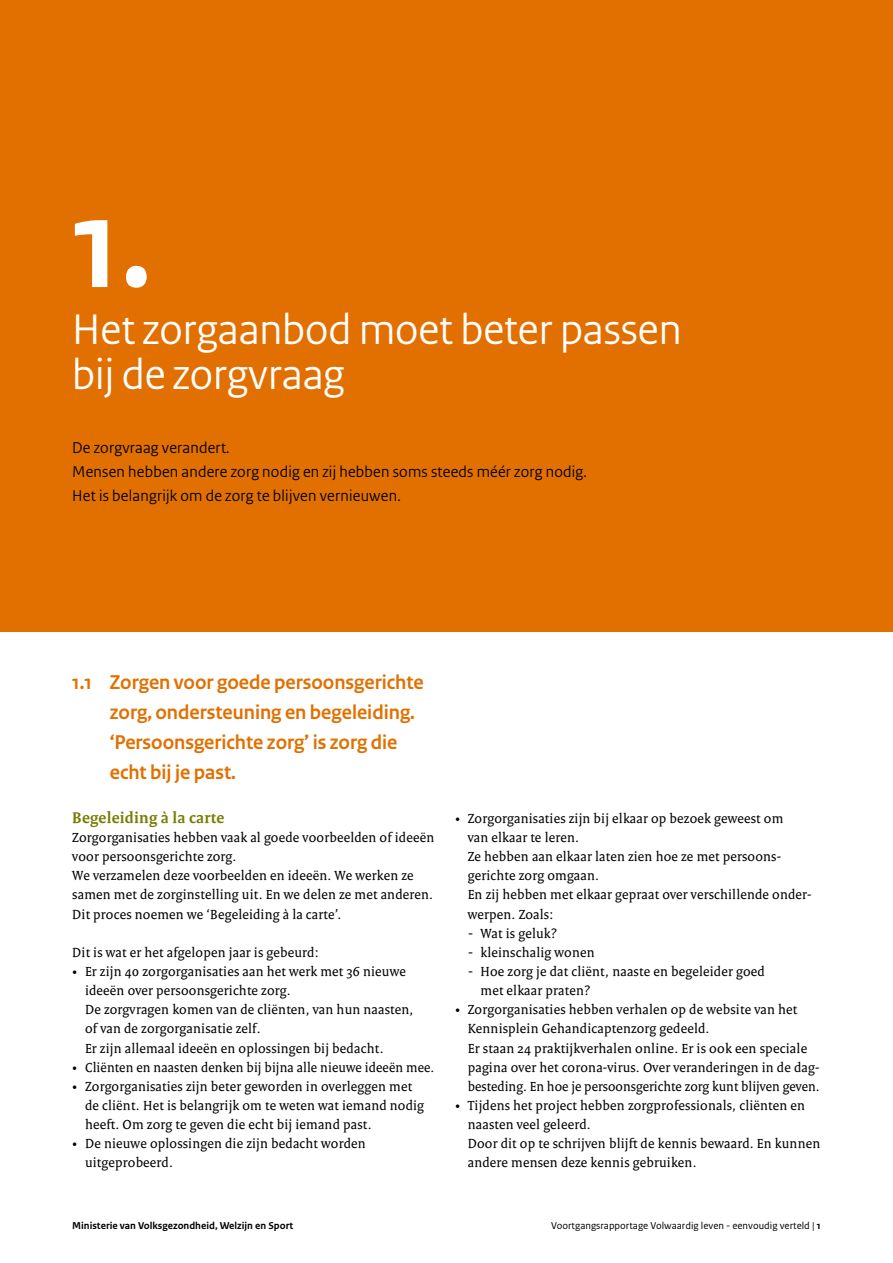
<style>
.page{position:relative;width:893px;height:1263px;background:#fff}
.page>*{position:absolute;margin:0;border:0;box-sizing:border-box;transform-origin:0 0}
.H1_-_Hoofdstuk_cijfe{font:700 135px "Rijksoverheid Sans Heading";color:#fff}
.H1_-_Hoofdstuk_kop{font:45px/45px "Rijksoverheid Sans Heading";color:#fff}
.H2_-_Tussenkop{font:700 21px/30px "Rijksoverheid Sans Heading";color:#e17000}
.P_-_Hoofdstuk_introd{font:16.5px "Rijksoverheid Sans Heading";letter-spacing:.015em;color:#000}
.H3_-_Paragraafkop{font:700 16.5px "Rijksoverheid Serif";letter-spacing:.015em;color:#777c00}
.P_-_Broodtekst{font:14.25px/19.2px "Rijksoverheid Serif";letter-spacing:.015em;color:#000}
.t1{font:10.5px "Rijksoverheid Sans Text";color:#000}
.t2{font:700 10.5px "Rijksoverheid Sans Text";color:#000}
.s1{font-family:"Rijksoverheid Sans Text"}
.s2{font-weight:700}
</style>
<div class="page">
<div style="left:0;top:0;width:893px;height:631px;background:#e17000"></div>
<h1 class="H1_-_Hoofdstuk_cijfe" style="left:72px;top:167px;width:81px">1.</h1>
<h1 class="H1_-_Hoofdstuk_kop" style="left:72px;top:308px;width:611px">Het zorgaanbod moet beter passen bij de zorgvraag</h1>
<p class="P_-_Hoofdstuk_introd" style="left:72px;top:438px;width:159px">De zorgvraag verandert.</p>
<p class="P_-_Hoofdstuk_introd" style="left:72px;top:462px;width:516px">Mensen hebben andere zorg nodig en zij hebben soms steeds méér zorg nodig.</p>
<p class="P_-_Hoofdstuk_introd" style="left:72px;top:486px;width:330px">Het is belangrijk om de zorg te blijven vernieuwen.</p>
<h2 class="H2_-_Tussenkop" style="left:110px;top:667px;width:315px;text-indent:-38px">1.1 Zorgen voor goede persoonsgerichte zorg, ondersteuning en begeleiding. ‘Persoonsgerichte zorg’ is zorg die echt bij je past.</h2>
<h3 class="H3_-_Paragraafkop" style="left:72px;top:807px;width:154px">Begeleiding à la carte</h3>
<p class="P_-_Broodtekst" style="left:72px;top:828px;width:363px">Zorgorganisaties hebben vaak al goede voorbeelden of ideeën voor persoonsgerichte zorg.</p>
<p class="P_-_Broodtekst" style="left:72px;top:866px;width:362px">We verzamelen deze voorbeelden en ideeën. We werken ze samen met de zorginstelling uit. En we delen ze met anderen.<br>Dit proces noemen we ‘Begeleiding à la carte’.</p>
<p class="P_-_Broodtekst" style="left:72px;top:942px;width:248px">Dit is wat er het afgelopen jaar is gebeurd:</p>
<p class="P_-_Broodtekst" style="left:85px;top:962px;width:330px;text-indent:-13px">• Er zijn 40 zorgorganisaties aan het werk met 36 nieuwe ideeën over persoonsgerichte zorg.<br>De zorgvragen komen van de cliënten, van hun naasten, of van de zorgorganisatie zelf.<br>Er zijn allemaal ideeën en oplossingen bij bedacht.</p>
<p class="P_-_Broodtekst" style="left:72px;top:1057px;width:364px">• Cliënten en naasten denken bij bijna alle nieuwe ideeën mee.</p>
<p class="P_-_Broodtekst" style="left:85px;top:1076px;width:341px;text-indent:-13px">• Zorgorganisaties zijn beter geworden in overleggen met de cliënt. Het is belangrijk om te weten wat iemand nodig heeft. Om zorg te geven die echt bij iemand past.</p>
<p class="P_-_Broodtekst" style="left:85px;top:1134px;width:282px;text-indent:-13px">• De nieuwe oplossingen die zijn bedacht worden uitgeprobeerd.</p>
<p class="P_-_Broodtekst" style="left:468px;top:808px;width:345px;text-indent:-13px">• Zorgorganisaties zijn bij elkaar op bezoek geweest om<br>van elkaar te leren.<br>Ze hebben aan elkaar laten zien hoe ze met persoons&shy;gerichte zorg omgaan.<br>En zij hebben met elkaar gepraat over verschillende onder&shy;werpen. Zoals:</p>
<p class="P_-_Broodtekst" style="left:468px;top:923px;width:91px"><span class="s1">-</span> Wat is geluk?</p>
<p class="P_-_Broodtekst" style="left:468px;top:942px;width:128px"><span class="s1">-</span> kleinschalig wonen</p>
<p class="P_-_Broodtekst" style="left:480px;top:962px;width:286px;text-indent:-13px"><span class="s1">-</span> Hoe zorg je dat cliënt, naaste en begeleider goed met elkaar praten?</p>
<p class="P_-_Broodtekst" style="left:468px;top:1000px;width:353px;text-indent:-13px">• Zorgorganisaties hebben verhalen op de website van het Kennisplein Gehandicaptenzorg gedeeld.<br>Er staan 24 praktijkverhalen online. Er is ook een speciale pagina over het corona-virus. Over veranderingen in de dag&shy;besteding. En hoe je persoonsgerichte zorg kunt blijven geven.</p>
<p class="P_-_Broodtekst" style="left:468px;top:1095px;width:354px;text-indent:-13px">• Tijdens het project hebben zorgprofessionals, cliënten en naasten veel geleerd.<br>Door dit op te schrijven blijft de kennis bewaard. En kunnen andere mensen deze kennis gebruiken.</p>
<p class="t2" style="left:72px;top:1219px;width:222px">Ministerie van Volksgezondheid, Welzijn en Sport</p>
<p class="t1" style="left:551px;top:1219px;width:271px">Voortgangsrapportage Volwaardig leven - eenvoudig verteld | <span class="s2">1</span></p>
</div>
